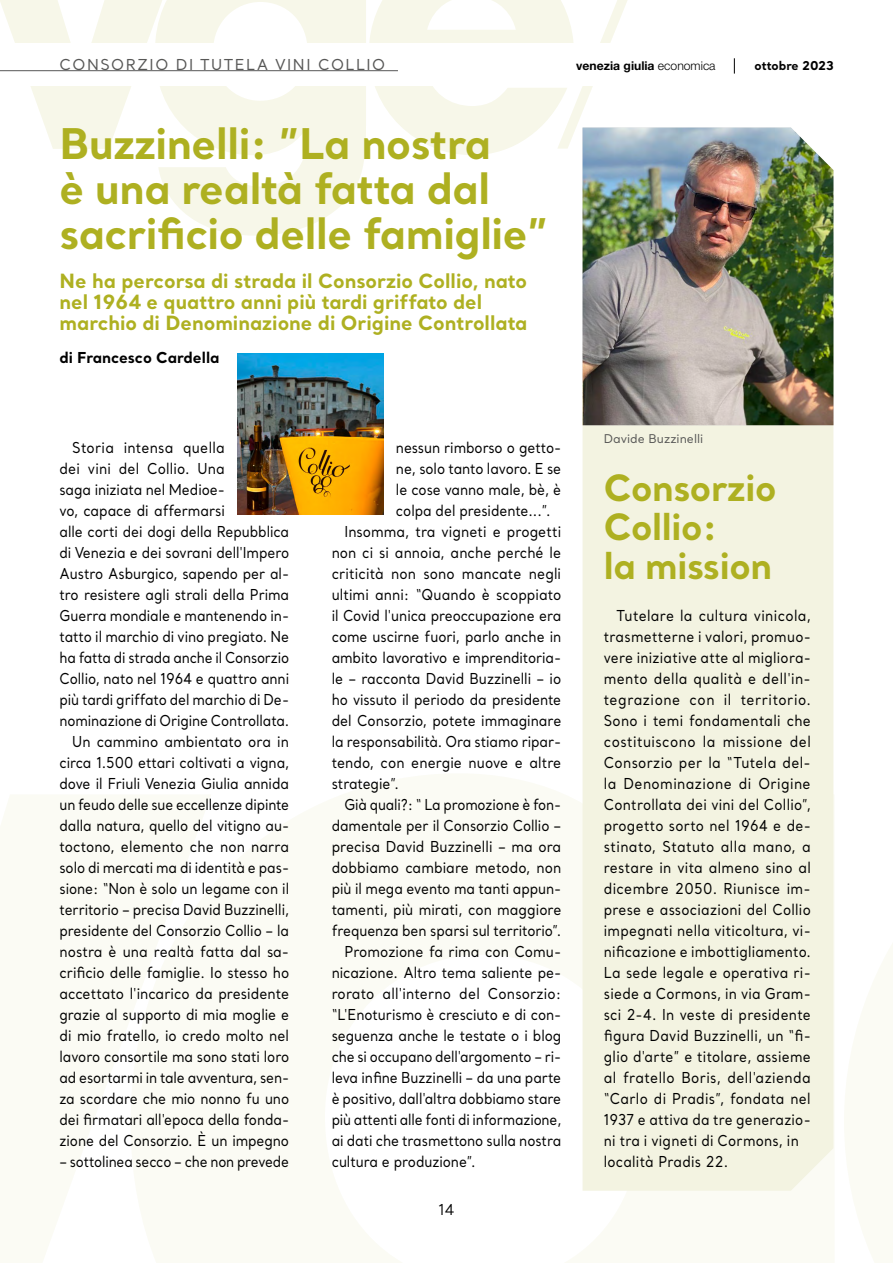
<style>
.page{position:relative;width:893px;height:1263px;background:#fff}
.page>*{position:absolute;margin:0;border:0;box-sizing:border-box;transform-origin:0 0}
.TITOLO{font:700 42px/45px "Santral";letter-spacing:-.01em;color:#aeb021}
.TITOLO___PICCOLO{font:700 36px/39px "Santral";letter-spacing:-.01em;color:#aeb021}
.SOTTOTITOLO{font:700 19.5px/21px "Santral";color:#aeb021}
.TESTO_10_14{font:15px/21px "Santral";color:#000;text-align:justify;scale:.91 1}
.TESTO_10_14-2{font:15px/21px "Santral";letter-spacing:.02em;color:#000;scale:.91 1}
.TESTO_10_14-3{font:15px/21px "Santral";color:#000;text-align:justify;scale:.89 1}
.TESTO_10_14-4{font:15px/21px "Santral";color:#000;text-align:justify;scale:.9 1}
.SEZIONI_SX{font:15px "Santral";letter-spacing:.1em;color:#575756}
.AUTORE{font:700 15px "Santral";color:#000}
.t1{font:15px "Santral";color:#000}
.t2{font:700 12.15px "Helvetica Neue LT Pro";color:#000}
.t3{font:700 12.15px "Santral";color:#000}
.DIDASCALIA{font:12px "Santral";color:#575756}
.s1{font-weight:300}
</style>
<div class="page">
<svg style="left:0;top:0;width:366px;height:236px;fill:#f7f7e9"></svg>
<svg style="left:369px;top:0;width:278px;height:155px"></svg>
<div style="left:0;top:44px;width:625px;height:42px;background:#fff"></div>
<svg style="left:844px;top:944px;width:49px;height:319px"></svg>
<svg style="left:0;top:773px;width:834px;height:490px;fill:#fbfbf4"></svg>
<svg style="left:734px;top:58px;width:1px;height:16px"></svg>
<div style="left:583px;top:425px;width:250px;height:766px;background:#f3f3e1"></div>
<img style="left:583px;top:128px;width:250px;height:297px">
<hr style="left:0;top:70px;width:398px;height:1px;background:#575756">
<img style="left:238px;top:353px;width:145px;height:162px">
<p class="SEZIONI_SX" style="left:60px;top:55px;width:327px">CONSORZIO DI TUTELA VINI COLLIO</p>
<p class="TITOLO" style="left:60px;top:120px;width:490px">Buzzinelli: ”La nostra<br>è una realtà fatta dal sacrificio delle famiglie”</p>
<p class="SOTTOTITOLO" style="left:60px;top:270px;width:469px">Ne ha percorsa di strada il Consorzio Collio, nato nel 1964 e quattro anni più tardi griffato del marchio di Denominazione di Origine Controllata</p>
<p class="AUTORE" style="left:60px;top:347px;width:162px">di Francesco Cardella</p>
<p class="t2" style="left:576px;top:58px;width:141px">venezia giulia <span class="s1">economica</span></p>
<p class="t3" style="left:755px;top:58px;width:81px">ottobre 2023</p>
<p class="TESTO_10_14" style="left:60px;top:437px;width:254px;text-align:left;text-indent:13px">Storia intensa quella<br>dei vini del Collio. Una<br>saga iniziata nel Medioe-<br>vo, capace di affermarsi<br>alle corti dei dogi della Repubblica di Venezia e dei sovrani dell'Impero<br>Austro Asburgico, sapendo per al&shy;tro resistere agli strali della Prima<br>Guerra mondiale e mantenendo in&shy;tatto il marchio di vino pregiato. Ne ha fatta di strada anche il Consorzio<br>Collio, nato nel 1964 e quattro anni più tardi griffato del marchio di De&shy;nominazione di Origine Controllata.</p>
<p class="TESTO_10_14" style="left:60px;top:731px;width:254px;text-indent:13px">Un cammino ambientato ora in circa 1.500 ettari coltivati a vigna, dove il Friuli Venezia Giulia annida un feudo delle sue eccellenze dipinte dalla natura, quello del vitigno au&shy;toctono, elemento che non narra solo di mercati ma di identità e pas&shy;sione: “Non è solo un legame con il territorio – precisa David Buzzinelli, presidente del Consorzio Collio – la nostra è una realtà fatta dal sa&shy;crificio delle famiglie. Io stesso ho accettato l'incarico da presidente grazie al supporto di mia moglie e di mio fratello, io credo molto nel lavoro consortile ma sono stati loro ad esortarmi in tale avventura, sen&shy;za scordare che mio nonno fu uno dei firmatari all'epoca della fonda&shy;zione del Consorzio. È un impegno</p>
<p class="TESTO_10_14-3" style="left:60px;top:1151px;width:259px">– sottolinea secco – che non prevede</p>
<p class="TESTO_10_14-4" style="left:396px;top:437px;width:185px">nessun rimborso o getto&shy;ne, solo tanto lavoro. E se le cose vanno male, bè, è colpa del presidente...”.</p>
<p class="TESTO_10_14" style="left:332px;top:521px;width:254px;text-indent:13px">Insomma, tra vigneti e progetti non ci si annoia, anche perché le criticità non sono mancate negli ultimi anni: “Quando è scoppiato il Covid l'unica preoccupazione era come uscirne fuori, parlo anche in ambito lavorativo e imprenditoria&shy;le – racconta David Buzzinelli – io ho vissuto il periodo da presidente del Consorzio, potete immaginare la responsabilità. Ora stiamo ripar&shy;tendo, con energie nuove e altre strategie”.</p>
<p class="TESTO_10_14-3" style="left:332px;top:794px;width:260px;text-indent:13px">Già quali?: “ La promozione è fon&shy;damentale per il Consorzio Collio – precisa David Buzzinelli – ma ora dobbiamo cambiare metodo, non più il mega evento ma tanti appun&shy;tamenti, più mirati, con maggiore frequenza ben sparsi sul territorio”.</p>
<p class="TESTO_10_14" style="left:332px;top:941px;width:254px;text-indent:13px">Promozione fa rima con Comu&shy;nicazione. Altro tema saliente pe&shy;rorato all'interno del Consorzio: “L'Enoturismo è cresciuto e di con&shy;seguenza anche le testate o i blog che si occupano dell'argomento – ri&shy;leva infine Buzzinelli – da una parte è positivo, dall'altra dobbiamo stare più attenti alle fonti di informazione, ai dati che trasmettono sulla nostra cultura e produzione”.</p>
<p class="t1" style="left:439px;top:1199px;width:17px">14</p>
<p class="DIDASCALIA" style="left:604px;top:431px;width:101px">Davide Buzzinelli</p>
<p class="TITOLO___PICCOLO" style="left:604px;top:467px;width:174px">Consorzio<br>Collio:<br>la mission</p>
<p class="TESTO_10_14-2" style="left:604px;top:605px;width:229px;text-indent:13px">Tutelare la cultura vinicola, trasmetterne i valori, promuo&shy;vere iniziative atte al migliora&shy;mento della qualità e dell'in&shy;tegrazione con il territorio.<br>Sono i temi fondamentali che costituiscono la missione del<br>Consorzio per la “Tutela del&shy;la Denominazione di Origine<br>Controllata dei vini del Collio”, progetto sorto nel 1964 e de&shy;stinato, Statuto alla mano, a restare in vita almeno sino al dicembre 2050. Riunisce im&shy;prese e associazioni del Collio impegnati nella viticoltura, vi&shy;nificazione e imbottigliamento.<br>La sede legale e operativa ri&shy;siede a Cormons, in via Gram&shy;sci 2-4. In veste di presidente figura David Buzzinelli, un “fi&shy;glio d'arte” e titolare, assieme al fratello Boris, dell'azienda “Carlo di Pradis”, fondata nel<br>1937 e attiva da tre generazio&shy;ni tra i vigneti di Cormons, in località Pradis 22.</p>
</div>
